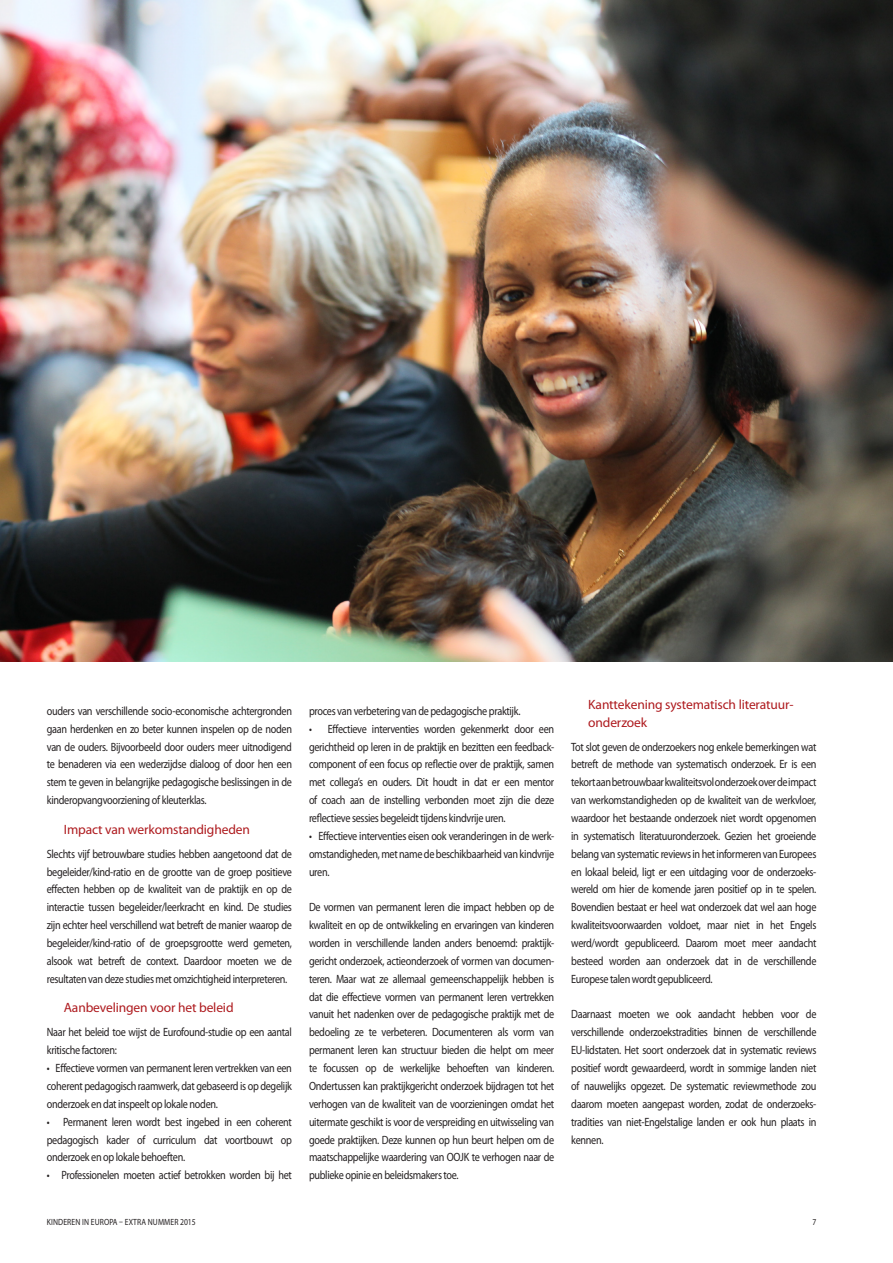
<style>
.page{position:relative;width:893px;height:1263px;background:#fff}
.page>*{position:absolute;margin:0;border:0;box-sizing:border-box;transform-origin:0 0}
.TK{font:13.5px/17.9px "Myriad Pro";letter-spacing:-.01em;color:#ae1a1e}
.Bodytekst{font:12px/17.9px "Myriad Pro";letter-spacing:-.03em;color:#231f20;text-align:justify;scale:.85 1}
.Voetregel{font:9px "Myriad Pro";letter-spacing:.015em;color:#231f20;scale:.85 1}
</style>
<div class="page">
<img style="left:0;top:0;width:893px;height:662px">
<p class="Bodytekst" style="left:47px;top:702px;width:290px">ouders van verschillende socio-economische achtergronden gaan herdenken en zo beter kunnen inspelen op de noden van de ouders. Bijvoorbeeld door ouders meer uitnodigend te benaderen via een wederzijdse dialoog of door hen een stem te geven in belangrijke pedagogische beslissingen in de kinderopvangvoorziening of kleuterklas.</p>
<p class="TK" style="left:64px;top:820px;width:188px">Impact van werkomstandigheden</p>
<p class="Bodytekst" style="left:47px;top:844px;width:290px">Slechts vijf betrouwbare studies hebben aangetoond dat de begeleider/kind-ratio en de grootte van de groep positieve effecten hebben op de kwaliteit van de praktijk en op de interactie tussen begeleider/leerkracht en kind. De studies zijn echter heel verschillend wat betreft de manier waarop de begeleider/kind-ratio of de groepsgrootte werd gemeten, alsook wat betreft de context. Daardoor moeten we de resultaten van deze studies met omzichtigheid interpreteren.</p>
<p class="TK" style="left:64px;top:999px;width:171px">Aanbevelingen voor het beleid</p>
<p class="Bodytekst" style="left:47px;top:1023px;width:290px">Naar het beleid toe wijst de Eurofound-studie op een aantal kritische factoren:</p>
<p class="Bodytekst" style="left:47px;top:1059px;width:290px">• Effectieve vormen van permanent leren vertrekken van een coherent pedagogisch raamwerk, dat gebaseerd is op degelijk onderzoek en dat inspeelt op lokale noden.</p>
<p class="Bodytekst" style="left:47px;top:1112px;width:290px">• Permanent leren wordt best ingebed in een coherent pedagogisch kader of curriculum dat voortbouwt op onderzoek en op lokale behoeften.</p>
<p class="Bodytekst" style="left:47px;top:1166px;width:290px">• Professionelen moeten actief betrokken worden bij het</p>
<p class="Bodytekst" style="left:309px;top:702px;width:250px">proces van verbetering van de pedagogische praktijk.</p>
<p class="Bodytekst" style="left:309px;top:719px;width:290px">• Effectieve interventies worden gekenmerkt door een gerichtheid op leren in de praktijk en bezitten een feedback&shy;component of een focus op reflectie over de praktijk, samen met collega’s en ouders. Dit houdt in dat er een mentor of coach aan de instelling verbonden moet zijn die deze reflectieve sessies begeleidt tijdens kindvrije uren.</p>
<p class="Bodytekst" style="left:309px;top:827px;width:290px">• Effectieve interventies eisen ook veranderingen in de werk&shy;omstandigheden, met name de beschikbaarheid van kindvrije uren.</p>
<p class="Bodytekst" style="left:309px;top:898px;width:290px">De vormen van permanent leren die impact hebben op de kwaliteit en op de ontwikkeling en ervaringen van kinderen worden in verschillende landen anders benoemd: praktijk&shy;gericht onderzoek, actieonderzoek of vormen van documen&shy;teren. Maar wat ze allemaal gemeenschappelijk hebben is dat die effectieve vormen van permanent leren vertrekken vanuit het nadenken over de pedagogische praktijk met de bedoeling ze te verbeteren. Documenteren als vorm van permanent leren kan structuur bieden die helpt om meer te focussen op de werkelijke behoeften van kinderen.<br>Ondertussen kan praktijkgericht onderzoek bijdragen tot het verhogen van de kwaliteit van de voorzieningen omdat het uitermate geschikt is voor de verspreiding en uitwisseling van goede praktijken. Deze kunnen op hun beurt helpen om de maatschappelijke waardering van OOJK te verhogen naar de publieke opinie en beleidsmakers toe.</p>
<p class="TK" style="left:588px;top:695px;width:207px">Kanttekening systematisch literatuur&shy;onderzoek</p>
<p class="Bodytekst" style="left:571px;top:737px;width:290px">Tot slot geven de onderzoekers nog enkele bemerkingen wat betreft de methode van systematisch onderzoek. Er is een tekort aan betrouwbaar kwaliteitsvol onderzoek over de impact van werkomstandigheden op de kwaliteit van de werkvloer, waardoor het bestaande onderzoek niet wordt opgenomen in systematisch literatuuronderzoek. Gezien het groeiende belang van systematic reviews in het informeren van Europees en lokaal beleid, ligt er een uitdaging voor de onderzoeks&shy;wereld om hier de komende jaren positief op in te spelen.<br>Bovendien bestaat er heel wat onderzoek dat wel aan hoge kwaliteitsvoorwaarden voldoet, maar niet in het Engels werd/wordt gepubliceerd. Daarom moet meer aandacht besteed worden aan onderzoek dat in de verschillende Europese talen wordt gepubliceerd.</p>
<p class="Bodytekst" style="left:571px;top:1005px;width:290px">Daarnaast moeten we ook aandacht hebben voor de verschillende onderzoekstradities binnen de verschillende EU-lidstaten. Het soort onderzoek dat in systematic reviews positief wordt gewaardeerd, wordt in sommige landen niet of nauwelijks opgezet. De systematic reviewmethode zou daarom moeten aangepast worden, zodat de onderzoeks&shy;tradities van niet-Engelstalige landen er ook hun plaats in kennen.</p>
<p class="Voetregel" style="left:47px;top:1216px;width:103px">KINDEREN IN EUROPA – Extra</p>
<p class="Voetregel" style="left:148px;top:1216px;width:19px">nummer</p>
<p class="Voetregel" style="left:180px;top:1216px;width:20px">2015</p>
<p class="Voetregel" style="left:812px;top:1216px;width:6px">7</p>
</div>
